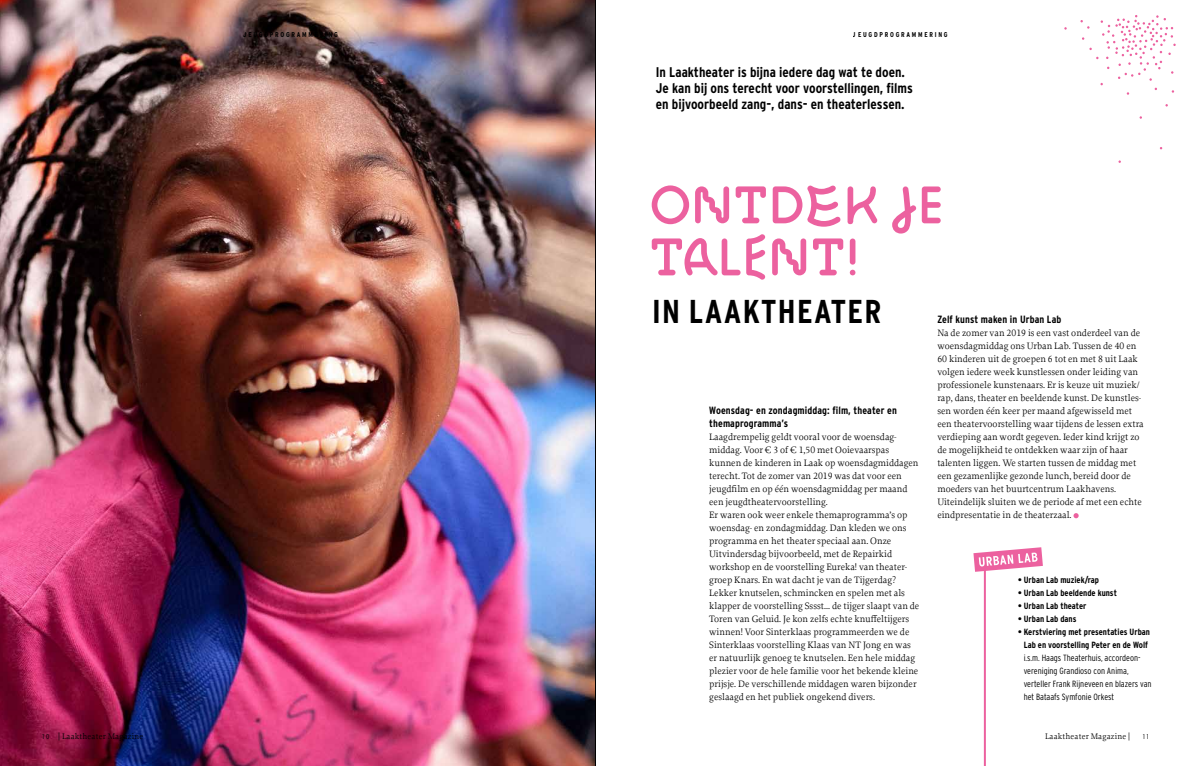
<style>
.page{position:relative;width:1191px;height:766px;background:#fff}
.page>*{position:absolute;margin:0;border:0;box-sizing:border-box;transform-origin:0 0}
.t1{font:54px/52px "ZIGZAG Rounded";color:#ec619f}
.t2{font:700 33px "Interstate Condensed";letter-spacing:.04em;color:#000}
.t3{font:700 14px/16.3px "Interstate Condensed";color:#000}
.t4{font:700 10.5px/13px "Interstate Condensed";letter-spacing:.01em;color:#000}
.t5{font:9.8px/13px "Proforma";color:#000}
.t6{font:700 9px/13px "Interstate Condensed";color:#000;text-align:center}
.t7{font:300 9px/13px "Interstate Condensed";color:#000}
.t8{font:8.5px "Proforma";letter-spacing:.02em;color:#000}
.t9{font:700 7px "Interstate Condensed";letter-spacing:.25em;color:#000}
.t10{font:300 7px "Interstate Condensed";color:#000}
.s1{font-family:"Interstate Condensed";font-weight:300;font-size:7px}
.s2{font-family:"Interstate Condensed";font-weight:300;font-size:8.1px}
</style>
<div class="page">
<img style="left:0;top:0;width:595px;height:765px">
<svg style="left:1073px;top:513px;width:5px;height:5px"></svg>
<svg style="left:1080px;top:15px;width:95px;height:80px"></svg>
<hr style="left:984px;top:568px;width:2px;height:197px;background:#ec619f">
<svg style="left:973px;top:547px;width:70px;height:24px"></svg>
<hr style="left:595px;top:0;width:1px;height:765px;background:#000">
<p class="t9" style="left:243px;top:30px;width:96px">JEUGDPROGRAMMERING</p>
<p class="t9" style="left:853px;top:30px;width:96px">JEUGDPROGRAMMERING</p>
<h3 class="t3" style="left:656px;top:64px;width:259px">In Laaktheater is bijna iedere dag wat te doen.<br>Je kan bij ons terecht voor voorstellingen, films en bijvoorbeeld zang-, dans- en theaterlessen.</h3>
<h1 class="t1" style="left:650px;top:180px;width:295px">ONTDEK jE<br>TALENT!</h1>
<h2 class="t2" style="left:652px;top:293px;width:231px">IN LAAKTHEATER</h2>
<p class="t4" style="left:709px;top:404px;width:189px">Woensdag- en zondagmiddag: film, theater en themaprogramma’s</p>
<p class="t5" style="left:709px;top:430px;width:212px">Laagdrempelig geldt vooral voor de woensdag&shy;middag. Voor € 3 of € 1,50 met Ooievaarspas kunnen de kinderen in Laak op woensdagmiddagen terecht. Tot de zomer van 2019 was dat voor een jeugdfilm en op één woensdagmiddag per maand een jeugdtheatervoorstelling.<br>Er waren ook weer enkele themaprogramma’s op woensdag- en zondagmiddag. Dan kleden we ons programma en het theater speciaal aan. Onze Uitvindersdag bijvoorbeeld, met de Repairkid workshop en de voorstelling Eureka! van theater&shy;groep Knars. En wat dacht je van de Tijgerdag?<br>Lekker knutselen, schmincken en spelen met als klapper de voorstelling Sssst… de tijger slaapt van de Toren van Geluid. Je kon zelfs echte knuffeltijgers winnen! Voor Sinterklaas programmeerden we de Sinterklaas voorstelling Klaas van NT Jong en was er natuurlijk genoeg te knutselen. Een hele middag plezier voor de hele familie voor het bekende kleine prijsje. De verschillende middagen waren bijzonder geslaagd en het publiek ongekend divers.</p>
<p class="t4" style="left:937px;top:313px;width:125px">Zelf kunst maken in Urban Lab</p>
<p class="t5" style="left:937px;top:326px;width:208px">Na de zomer van 2019 is een vast onderdeel van de woensdagmiddag ons Urban Lab. Tussen de 40 en 60 kinderen uit de groepen 6 tot en met 8 uit Laak volgen iedere week kunstlessen onder leiding van professionele kunstenaars. Er is keuze uit muziek/ rap, dans, theater en beeldende kunst. De kunstles&shy;sen worden één keer per maand afgewisseld met een theatervoorstelling waar tijdens de lessen extra verdieping aan wordt gegeven. Ieder kind krijgt zo de mogelijkheid te ontdekken waar zijn of haar talenten liggen. We starten tussen de middag met een gezamenlijke gezonde lunch, bereid door de moeders van het buurtcentrum Laakhavens.<br>Uiteindelijk sluiten we de periode af met een echte eindpresentatie in de theaterzaal.</p>
<p class="t6" style="left:1018px;top:573px;width:83px">• Urban Lab muziek/rap</p>
<p class="t6" style="left:1018px;top:586px;width:100px">• Urban Lab beeldende kunst</p>
<p class="t6" style="left:1018px;top:599px;width:70px">• Urban Lab theater</p>
<p class="t6" style="left:1018px;top:612px;width:60px">• Urban Lab dans</p>
<p class="t6" style="left:1018px;top:625px;width:134px">• Kerstviering met presentaties Urban<br>Lab en voorstelling Peter en de Wolf</p>
<p class="t7" style="left:1023px;top:651px;width:129px">i.s.m. Haags Theaterhuis, accordeon&shy;vereniging Grandioso con Anima, verteller Frank Rijneveen en blazers van het Bataafs Symfonie Orkest</p>
<p class="t8" style="left:43px;top:731px;width:102px"><span class="s1">1 0</span> <span class="s2">|</span> Laaktheater Magazine</p>
<p class="t8" style="left:1045px;top:731px;width:87px">Laaktheater Magazine <span class="s2">|</span></p>
<p class="t10" style="left:1143px;top:732px;width:7px">11</p>
</div>
